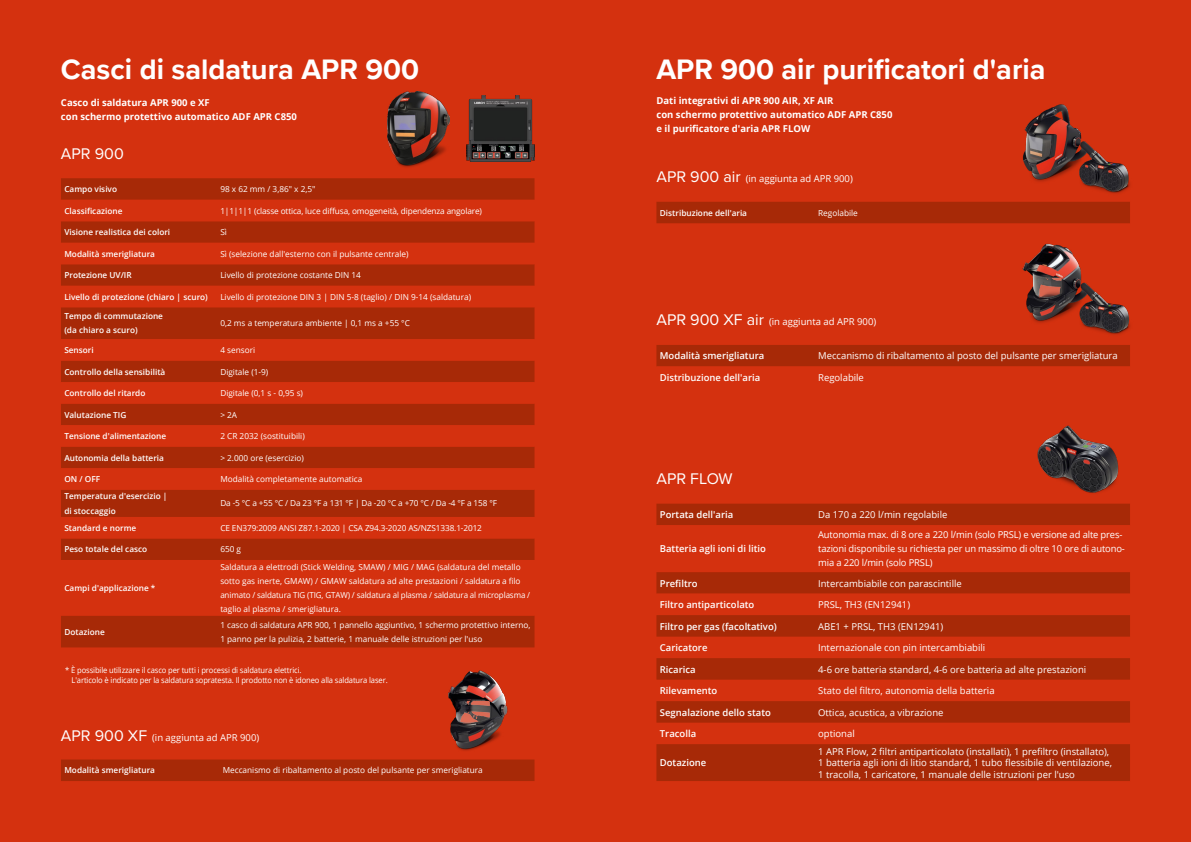
<style>
.page{position:relative;width:1191px;height:842px;background:#fff}
.page>*{position:absolute;margin:0;border:0;box-sizing:border-box;transform-origin:0 0}
.t1{font:700 29px "Proxima Nova";color:#fff}
.t2{font:16px "Proxima Nova";color:#fff}
.t3{font:9.5px/14.2px "Open Sans";color:#fff}
.t4{font:600 9.5px "Open Sans";color:#fff}
.t5{font:700 9.5px/14.2px "Open Sans";color:#fff}
.t6{font:8.2px/14.2px "Open Sans";color:#fff}
.t7{font:600 8.2px/14.2px "Open Sans";color:#fff}
.t8{font:8px/10.5px "Open Sans";letter-spacing:-.015em;color:#fff;scale:.95 1}
.s1{font-family:"Proxima Nova";font-size:16px}
</style>
<div class="page">
<div style="left:595px;top:0;width:596px;height:842px;background:#d4310f"></div>
<div style="left:656px;top:202px;width:474px;height:21px;background:#a72907"></div>
<img style="left:1022px;top:243px;width:108px;height:92px">
<img style="left:1022px;top:104px;width:108px;height:90px">
<div style="left:0;top:0;width:595px;height:842px;background:#d4310f"></div>
<div style="left:61px;top:178px;width:473px;height:469px;background:#a72907"></div>
<svg style="left:61px;top:200px;width:473px;height:416px"></svg>
<img style="left:388px;top:92px;width:61px;height:76px">
<div style="left:61px;top:759px;width:473px;height:22px;background:#a72907"></div>
<img style="left:448px;top:670px;width:60px;height:81px">
<div style="left:656px;top:345px;width:474px;height:21px;background:#a72907"></div>
<div style="left:656px;top:504px;width:474px;height:21px;background:#a72907"></div>
<svg style="left:656px;top:572px;width:474px;height:22px;background:#a82907"></svg>
<svg style="left:656px;top:615px;width:474px;height:166px;fill:#a72907"></svg>
<img style="left:1037px;top:425px;width:82px;height:68px">
<img style="left:466px;top:95px;width:68px;height:67px">
<h1 class="t1" style="left:61px;top:48px;width:359px">Casci di saldatura APR 900</h1>
<h1 class="t1" style="left:656px;top:48px;width:390px">APR 900 air purificatori d'aria</h1>
<p class="t5" style="left:61px;top:95px;width:237px">Casco di saldatura APR 900 e XF<br>con schermo protettivo automatico ADF APR C850</p>
<p class="t5" style="left:656px;top:93px;width:237px">Dati integrativi di APR 900 AIR, XF AIR<br>con schermo protettivo automatico ADF APR C850 e il purificatore d'aria APR FLOW</p>
<h2 class="t2" style="left:61px;top:142px;width:64px">APR 900</h2>
<p class="t7" style="left:64px;top:182px;width:54px">Campo visivo</p>
<p class="t6" style="left:220px;top:182px;width:97px">98 x 62 mm / 3,86" x 2,5"</p>
<p class="t7" style="left:64px;top:203px;width:60px">Classificazione</p>
<p class="t6" style="left:220px;top:203px;width:263px">1|1|1|1 (classe ottica, luce diffusa, omogeneità, dipendenza angolare)</p>
<p class="t7" style="left:64px;top:225px;width:107px">Visione realistica dei colori</p>
<p class="t6" style="left:220px;top:225px;width:8px">Sì</p>
<p class="t7" style="left:64px;top:246px;width:92px">Modalità smerigliatura</p>
<p class="t6" style="left:220px;top:246px;width:190px">Sì (selezione dall'esterno con il pulsante centrale)</p>
<p class="t7" style="left:64px;top:268px;width:69px">Protezione UV/IR</p>
<p class="t6" style="left:220px;top:268px;width:142px">Livello di protezione costante DIN 14</p>
<p class="t7" style="left:64px;top:289px;width:145px">Livello di protezione (chiaro | scuro)</p>
<p class="t6" style="left:220px;top:289px;width:252px">Livello di protezione DIN 3 | DIN 5-8 (taglio) / DIN 9-14 (saldatura)</p>
<p class="t7" style="left:64px;top:309px;width:100px">Tempo di commutazione (da chiaro a scuro)</p>
<p class="t6" style="left:220px;top:316px;width:191px">0,2 ms a temperatura ambiente | 0,1 ms a +55 °C</p>
<p class="t7" style="left:64px;top:343px;width:31px">Sensori</p>
<p class="t6" style="left:220px;top:343px;width:36px">4 sensori</p>
<p class="t7" style="left:64px;top:364px;width:102px">Controllo della sensibilità</p>
<p class="t6" style="left:220px;top:364px;width:50px">Digitale (1-9)</p>
<p class="t7" style="left:64px;top:386px;width:83px">Controllo del ritardo</p>
<p class="t6" style="left:220px;top:386px;width:84px">Digitale (0,1 s - 0,95 s)</p>
<p class="t7" style="left:64px;top:407px;width:64px">Valutazione TIG</p>
<p class="t6" style="left:220px;top:407px;width:18px">&gt; 2A</p>
<p class="t7" style="left:64px;top:429px;width:103px">Tensione d'alimentazione</p>
<p class="t6" style="left:220px;top:429px;width:86px">2 CR 2032 (sostituibili)</p>
<p class="t7" style="left:64px;top:450px;width:101px">Autonomia della batteria</p>
<p class="t6" style="left:220px;top:450px;width:85px">&gt; 2.000 ore (esercizio)</p>
<p class="t7" style="left:64px;top:472px;width:37px">ON / OFF</p>
<p class="t6" style="left:220px;top:472px;width:144px">Modalità completamente automatica</p>
<p class="t7" style="left:64px;top:489px;width:105px">Temperatura d'esercizio | di stoccaggio</p>
<p class="t6" style="left:220px;top:496px;width:278px">Da -5 °C a +55 °C / Da 23 °F a 131 °F | Da -20 °C a +70 °C / Da -4 °F a 158 °F</p>
<p class="t7" style="left:64px;top:521px;width:73px">Standard e norme</p>
<p class="t6" style="left:220px;top:520px;width:263px">CE EN379:2009 ANSI Z87.1-2020 | CSA Z94.3-2020 AS/NZS1338.1-2012</p>
<p class="t7" style="left:64px;top:542px;width:84px">Peso totale del casco</p>
<p class="t6" style="left:220px;top:542px;width:22px">650 g</p>
<p class="t7" style="left:64px;top:581px;width:93px">Campi d'applicazione *</p>
<p class="t6" style="left:220px;top:559px;width:311px">Saldatura a elettrodi (Stick Welding, SMAW) / MIG / MAG (saldatura del metallo sotto gas inerte, GMAW) / GMAW saldatura ad alte prestazioni / saldatura a filo animato / saldatura TIG (TIG, GTAW) / saldatura al plasma / saldatura al microplasma / taglio al plasma / smerigliatura.</p>
<p class="t7" style="left:64px;top:624px;width:42px">Dotazione</p>
<p class="t6" style="left:220px;top:617px;width:311px">1 casco di saldatura APR 900, 1 pannello aggiuntivo, 1 schermo protettivo interno,<br>1 panno per la pulizia, 2 batterie, 1 manuale delle istruzioni per l'uso</p>
<p class="t8" style="left:72px;top:664px;width:334px;text-indent:-6px">* È possibile utilizzare il casco per tutti i processi di saldatura elettrici.<br>L'articolo è indicato per la saldatura sopratesta. Il prodotto non è idoneo alla saldatura laser.</p>
<p class="t3" style="left:61px;top:730px;width:200px"><span class="s1">APR 900 XF</span> (in aggiunta ad APR 900)</p>
<p class="t7" style="left:64px;top:763px;width:92px">Modalità smerigliatura</p>
<p class="t6" style="left:223px;top:763px;width:262px">Meccanismo di ribaltamento al posto del pulsante per smerigliatura</p>
<p class="t3" style="left:656px;top:171px;width:198px"><span class="s1">APR 900 air</span> (in aggiunta ad APR 900)</p>
<p class="t7" style="left:660px;top:205px;width:89px">Distribuzione dell'aria</p>
<p class="t6" style="left:818px;top:205px;width:41px">Regolabile</p>
<p class="t3" style="left:656px;top:315px;width:221px"><span class="s1">APR 900 XF air</span> (in aggiunta ad APR 900)</p>
<p class="t4" style="left:660px;top:349px;width:106px">Modalità smerigliatura</p>
<p class="t3" style="left:818px;top:348px;width:301px">Meccanismo di ribaltamento al posto del pulsante per smerigliatura</p>
<p class="t4" style="left:660px;top:371px;width:102px">Distribuzione dell'aria</p>
<p class="t3" style="left:818px;top:370px;width:47px">Regolabile</p>
<h2 class="t2" style="left:656px;top:467px;width:78px">APR FLOW</h2>
<p class="t4" style="left:660px;top:508px;width:75px">Portata dell'aria</p>
<p class="t3" style="left:818px;top:507px;width:131px">Da 170 a 220 l/min regolabile</p>
<p class="t4" style="left:660px;top:542px;width:108px">Batteria agli ioni di litio</p>
<p class="t3" style="left:818px;top:527px;width:308px">Autonomia max. di 8 ore a 220 l/min (solo PRSL) e versione ad alte pres&shy;tazioni disponibile su richiesta per un massimo di oltre 10 ore di autono&shy;mia a 220 l/min (solo PRSL)</p>
<p class="t4" style="left:660px;top:576px;width:39px">Prefiltro</p>
<p class="t3" style="left:818px;top:576px;width:145px">Intercambiabile con parascintille</p>
<p class="t4" style="left:660px;top:598px;width:96px">Filtro antiparticolato</p>
<p class="t3" style="left:818px;top:597px;width:93px">PRSL, TH3 (EN12941)</p>
<p class="t4" style="left:660px;top:619px;width:118px">Filtro per gas (facoltativo)</p>
<p class="t3" style="left:818px;top:619px;width:127px">ABE1 + PRSL, TH3 (EN12941)</p>
<p class="t4" style="left:660px;top:641px;width:49px">Caricatore</p>
<p class="t3" style="left:818px;top:640px;width:169px">Internazionale con pin intercambiabili</p>
<p class="t4" style="left:660px;top:662px;width:37px">Ricarica</p>
<p class="t3" style="left:818px;top:662px;width:270px">4-6 ore batteria standard, 4-6 ore batteria ad alte prestazioni</p>
<p class="t4" style="left:660px;top:684px;width:59px">Rilevamento</p>
<p class="t3" style="left:818px;top:683px;width:178px">Stato del filtro, autonomia della batteria</p>
<p class="t4" style="left:660px;top:706px;width:113px">Segnalazione dello stato</p>
<p class="t3" style="left:818px;top:705px;width:127px">Ottica, acustica, a vibrazione</p>
<p class="t4" style="left:660px;top:727px;width:38px">Tracolla</p>
<p class="t3" style="left:818px;top:726px;width:38px">optional</p>
<p class="t4" style="left:660px;top:756px;width:48px">Dotazione</p>
<p class="t3" style="left:818px;top:745px;width:295px;line-height:11.4px">1 APR Flow, 2 filtri antiparticolato (installati), 1 prefiltro (installato),<br>1 batteria agli ioni di litio standard, 1 tubo flessibile di ventilazione,<br>1 tracolla, 1 caricatore, 1 manuale delle istruzioni per l'uso</p>
</div>
